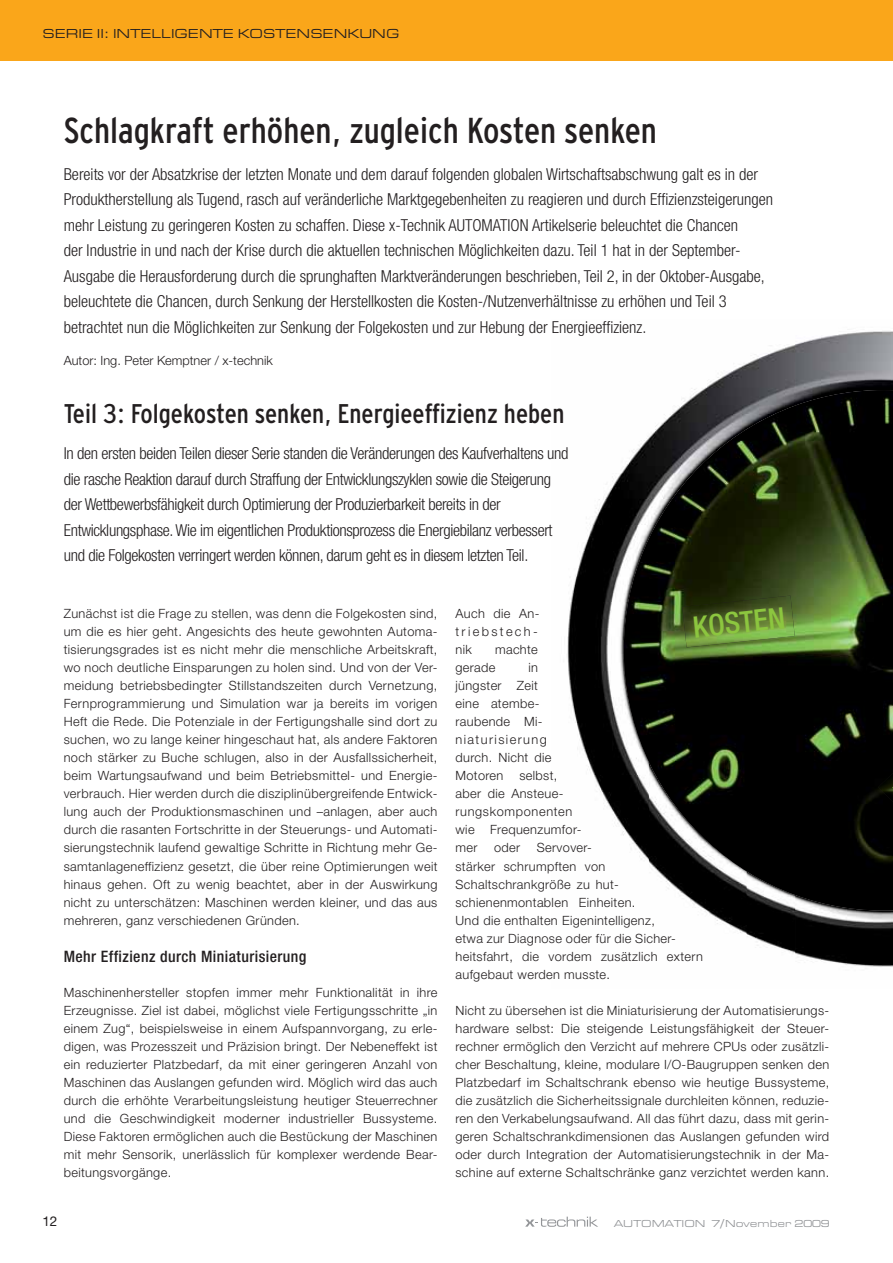
<style>
.page{position:relative;width:893px;height:1263px;background:#fff}
.page>*{position:absolute;margin:0;border:0;box-sizing:border-box;transform-origin:0 0}
.t1{font:36px "Interstate Cond Mono";color:#231f20}
.t2{font:500 condensed 29.85px "Helvetica Neue";color:#8cc63f}
.t3{font:27px "Interstate Cond Mono";color:#231f20}
.t4{font:300 condensed 16.5px/25.5px "Helvetica Neue";color:#231f20}
.t5{font:300 condensed 16.5px/25.5px "Helvetica Neue";letter-spacing:-.02em;color:#231f20}
.t6{font:500 condensed 15.75px "Helvetica Neue";letter-spacing:.03em;color:#231f20}
.t7{font:13.5px "Eurostile Extended Roman DTC";color:#231f20}
.t8{font:13.5px "Helvetica Neue";color:#231f20}
.t9{font:300 12.75px/18px "Helvetica Neue";letter-spacing:.03em;color:#231f20}
.t10{font:300 12.75px "Helvetica Neue";color:#231f20}
.t11{font:300 12.75px/18px "Helvetica Neue";letter-spacing:.185em;color:#231f20}
.t12{font:10.5px "Eurostile Extended Roman DTC";color:#939598}
.s1{font-family:"Verdana"}
</style>
<div class="page">
<div style="left:0;top:0;width:893px;height:61px;background:#faa61a"></div>
<svg style="left:525px;top:1217px;width:73px;height:10px"></svg>
<img style="left:620px;top:345px;width:175px;height:129px">
<img style="left:795px;top:331px;width:98px;height:59px">
<img style="left:575px;top:474px;width:49px;height:103px">
<img style="left:567px;top:577px;width:57px;height:259px">
<img style="left:705px;top:911px;width:41px;height:22px">
<img style="left:746px;top:911px;width:49px;height:42px">
<img style="left:795px;top:911px;width:98px;height:56px">
<img style="left:624px;top:390px;width:269px;height:521px">
<img style="left:682px;top:596px;width:113px;height:51px">
<img style="left:878px;top:773px;width:15px;height:29px">
<p class="t7" style="left:42px;top:29px;width:358px">SERIE II: INTELLIGENTE KOSTENSENKUNG</p>
<h1 class="t1" style="left:64px;top:117px;width:595px">Schlagkraft erhöhen, zugleich Kosten senken</h1>
<p class="t4" style="left:64px;top:163px;width:711px">Bereits vor der Absatzkrise der letzten Monate und dem darauf folgenden globalen Wirtschaftsabschwung galt es in der Produktherstellung als Tugend, rasch auf veränderliche Marktgegebenheiten zu reagieren und durch Effizienzsteigerungen mehr Leistung zu geringeren Kosten zu schaffen. Diese x-Technik AUTOMATION Artikelserie beleuchtet die Chancen<br>der Industrie in und nach der Krise durch die aktuellen technischen Möglichkeiten dazu. Teil 1 hat in der September-Ausgabe die Herausforderung durch die sprunghaften Marktveränderungen beschrieben, Teil 2, in der Oktober-Ausgabe, beleuchtete die Chancen, durch Senkung der Herstellkosten die Kosten-/Nutzenverhältnisse zu erhöhen und Teil 3 betrachtet nun die Möglichkeiten zur Senkung der Folgekosten und zur Hebung der Energieeffizienz.</p>
<p class="t10" style="left:64px;top:356px;width:210px">Autor: Ing. Peter Kemptner / x-technik</p>
<h3 class="t3" style="left:64px;top:403px;width:502px">Teil 3: Folgekosten senken, Energieeffizienz heben</h3>
<p class="t5" style="left:64px;top:442px;width:506px">In den ersten beiden Teilen dieser Serie standen die Veränderungen des Kaufverhaltens und die rasche Reaktion darauf durch Straffung der Entwicklungszyklen sowie die Steigerung der Wettbewerbsfähigkeit durch Optimierung der Produzierbarkeit bereits in der Entwicklungsphase. Wie im eigentlichen Produktionsprozess die Energiebilanz verbessert und die Folgekosten verringert werden können, darum geht es in diesem letzten Teil.</p>
<p class="t9" style="left:64px;top:606px;width:375px;text-align:justify">Zunächst ist die Frage zu stellen, was denn die Folgekosten sind, um die es hier geht. Angesichts des heute gewohnten Automa&shy;tisierungsgrades ist es nicht mehr die menschliche Arbeitskraft, wo noch deutliche Einsparungen zu holen sind. Und von der Ver&shy;meidung betriebsbedingter Stillstandszeiten durch Vernetzung, Fernprogrammierung und Simulation war ja bereits im vorigen Heft die Rede. Die Potenziale in der Fertigungshalle sind dort zu suchen, wo zu lange keiner hingeschaut hat, als andere Faktoren noch stärker zu Buche schlugen, also in der Ausfallssicherheit, beim Wartungsaufwand und beim Betriebsmittel- und Energie&shy;verbrauch. Hier werden durch die disziplinübergreifende Entwick&shy;lung auch der Produktionsmaschinen und –anlagen, aber auch durch die rasanten Fortschritte in der Steuerungs- und Automati&shy;sierungstechnik laufend gewaltige Schritte in Richtung mehr Ge&shy;samtanlageneffizienz gesetzt, die über reine Optimierungen weit hinaus gehen. Oft zu wenig beachtet, aber in der Auswirkung nicht zu unterschätzen: Maschinen werden kleiner, und das aus mehreren, ganz verschiedenen Gründen.</p>
<p class="t6" style="left:64px;top:951px;width:244px">Mehr Effizienz durch Miniaturisierung</p>
<p class="t9" style="left:64px;top:985px;width:375px;text-align:justify">Maschinenhersteller stopfen immer mehr Funktionalität in ihre Erzeugnisse. Ziel ist dabei, möglichst viele Fertigungsschritte „in einem Zug“, beispielsweise in einem Aufspannvorgang, zu erle&shy;digen, was Prozesszeit und Präzision bringt. Der Nebeneffekt ist ein reduzierter Platzbedarf, da mit einer geringeren Anzahl von Maschinen das Auslangen gefunden wird. Möglich wird das auch durch die erhöhte Verarbeitungsleistung heutiger Steuerrechner und die Geschwindigkeit moderner industrieller Bussysteme.<br>Diese Faktoren ermöglichen auch die Bestückung der Maschinen mit mehr Sensorik, unerlässlich für komplexer werdende Bear&shy;beitungsvorgänge.</p>
<h2 class="t2" style="left:692px;top:616px;width:94px;rotate:-6deg">KOSTEN</h2>
<p class="t11" style="left:455px;top:606px;width:85px">Auch die An&shy;triebstech&shy;nik</p>
<p class="t9" style="left:455px;top:642px;width:84px;text-indent:40px">machte gerade</p>
<p class="t9" style="left:455px;top:660px;width:97px;text-indent:73px">in jüngster Zeit eine atembe&shy;raubende Mi&shy;niaturisierung durch. Nicht die<br>Motoren</p>
<p class="t9" style="left:455px;top:768px;width:127px;text-indent:64px">selbst, aber die Ansteue&shy;rungskomponenten wie Frequenzumfor&shy;mer</p>
<p class="t9" style="left:455px;top:840px;width:249px;text-indent:81px">Servover-<br>stärker schrumpften von<br>Schaltschrankgröße zu hut&shy;schienenmontablen Einheiten.<br>Und die enthalten Eigenintelligenz,<br>etwa zur Diagnose oder für die Sicher&shy;heitsfahrt, die vordem zusätzlich extern aufgebaut werden musste.</p>
<p class="t9" style="left:455px;top:1003px;width:375px;text-align:justify">Nicht zu übersehen ist die Miniaturisierung der Automatisierungs&shy;hardware selbst: Die steigende Leistungsfähigkeit der Steuer&shy;rechner ermöglich den Verzicht auf mehrere CPUs oder zusätzli&shy;cher Beschaltung, kleine, modulare I/O-Baugruppen senken den Platzbedarf im Schaltschrank ebenso wie heutige Bussysteme, die zusätzlich die Sicherheitssignale durchleiten können, reduzie&shy;ren den Verkabelungsaufwand. All das führt dazu, dass mit gerin&shy;geren Schaltschrankdimensionen das Auslangen gefunden wird oder durch Integration der Automatisierungstechnik in der Ma&shy;schine auf externe Schaltschränke ganz verzichtet werden kann.</p>
<p class="t9" style="left:494px;top:840px;width:28px">oder</p>
<p class="t8" style="left:42px;top:1217px;width:17px">12</p>
<p class="t12" style="left:614px;top:1220px;width:217px">AUTOMATION 7<span class="s1">/</span>November 2009</p>
</div>
